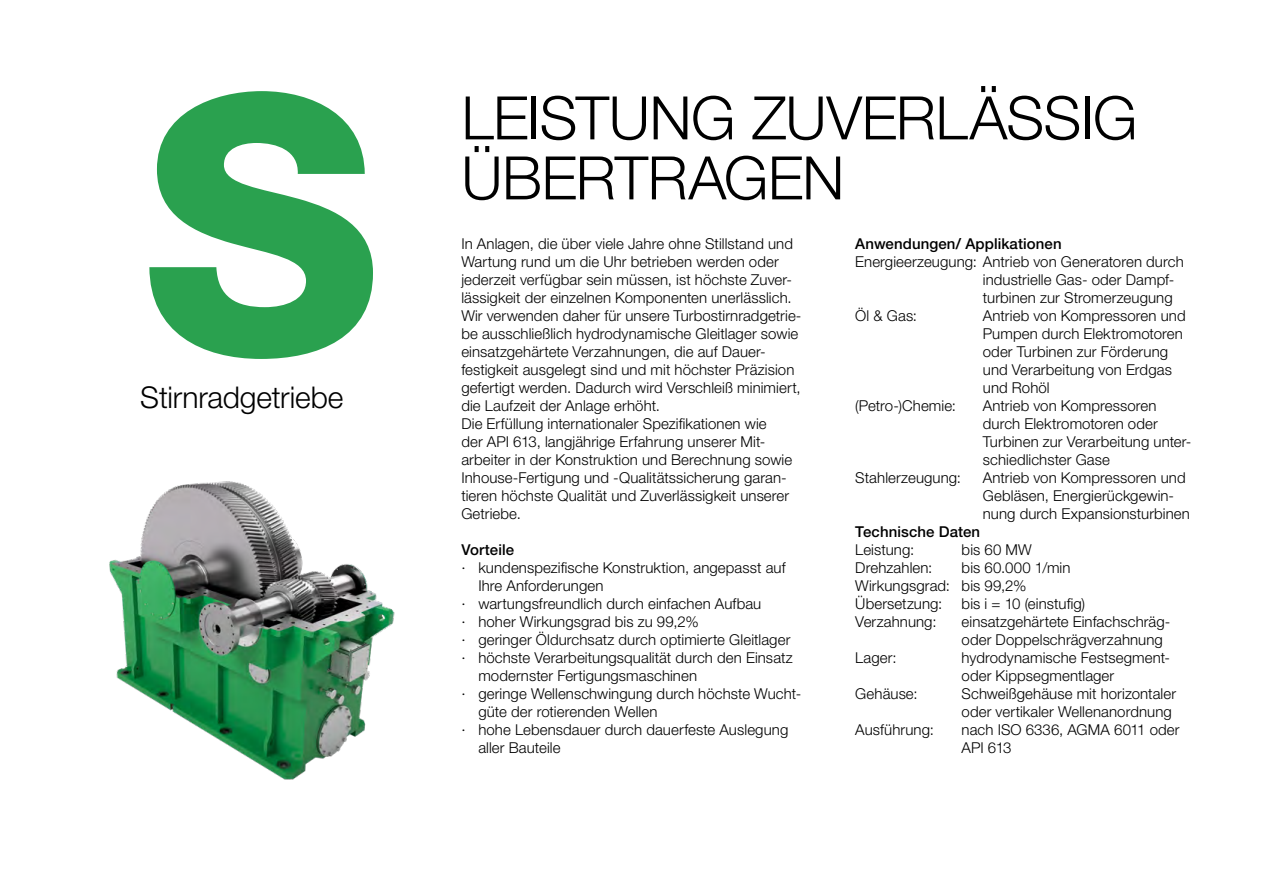
<style>
.page{position:relative;width:1263px;height:893px;background:#fff}
.page>*{position:absolute;margin:0;border:0;box-sizing:border-box;transform-origin:0 0}
.t1{font:800 360px "Helvetica Neue LT Std";color:#2aa14f}
.t2{font:300 60px/60px "Helvetica Neue LT Std";letter-spacing:-.01em;color:#000}
.t3{font:300 30px "Helvetica Neue LT Std";letter-spacing:-.005em;color:#000}
.t4{font:300 15px/18px "Helvetica Neue LT Std";letter-spacing:.005em;color:#000}
.t5{font:500 15px "Helvetica Neue LT Std";letter-spacing:.005em;color:#000}
</style>
<div class="page">
<img style="left:109px;top:481px;width:286px;height:299px">
<h1 class="t1" style="left:141px;top:11px;width:242px">S</h1>
<h3 class="t3" style="left:140px;top:379px;width:205px">Stirnradgetriebe</h3>
<h2 class="t2" style="left:461px;top:87px;width:677px">LEISTUNG ZUVERLÄSSIG<br>ÜBERTRAGEN</h2>
<p class="t4" style="left:461px;top:234px;width:342px">In Anlagen, die über viele Jahre ohne Stillstand und Wartung rund um die Uhr betrieben werden oder jederzeit verfügbar sein müssen, ist höchste Zuver&shy;lässigkeit der einzelnen Komponenten unerlässlich.<br>Wir verwenden daher für unsere Turbostirnradgetrie&shy;be ausschließlich hydrodynamische Gleitlager sowie einsatzgehärtete Verzahnungen, die auf Dauer&shy;festigkeit ausgelegt sind und mit höchster Präzision gefertigt werden. Dadurch wird Verschleiß minimiert, die Laufzeit der Anlage erhöht.<br>Die Erfüllung internationaler Spezifikationen wie<br>der API 613, langjährige Erfahrung unserer Mit&shy;arbeiter in der Konstruktion und Berechnung sowie Inhouse-Fertigung und -Qualitätssicherung garan&shy;tieren höchste Qualität und Zuverlässigkeit unserer Getriebe.</p>
<p class="t5" style="left:461px;top:541px;width:54px">Vorteile</p>
<p class="t4" style="left:461px;top:558px;width:326px">∙ kundenspezifische Konstruktion, angepasst auf</p>
<p class="t4" style="left:478px;top:576px;width:127px">Ihre Anforderungen</p>
<p class="t4" style="left:461px;top:594px;width:301px">∙ wartungsfreundlich durch einfachen Aufbau</p>
<p class="t4" style="left:461px;top:612px;width:239px">∙ hoher Wirkungsgrad bis zu 99,2%</p>
<p class="t4" style="left:461px;top:630px;width:331px">∙ geringer Öldurchsatz durch optimierte Gleitlager</p>
<p class="t4" style="left:461px;top:648px;width:333px">∙ höchste Verarbeitungsqualität durch den Einsatz</p>
<p class="t4" style="left:478px;top:666px;width:220px">modernster Fertigungsmaschinen</p>
<p class="t4" style="left:461px;top:684px;width:341px">∙ geringe Wellenschwingung durch höchste Wucht-</p>
<p class="t4" style="left:478px;top:702px;width:181px">güte der rotierenden Wellen</p>
<p class="t4" style="left:461px;top:720px;width:329px">∙ hohe Lebensdauer durch dauerfeste Auslegung</p>
<p class="t4" style="left:478px;top:738px;width:84px">aller Bauteile</p>
<p class="t5" style="left:855px;top:235px;width:208px">Anwendungen/ Applikationen</p>
<p class="t4" style="left:855px;top:252px;width:330px">Energieerzeugung: Antrieb von Generatoren durch</p>
<p class="t4" style="left:983px;top:270px;width:193px">industrielle Gas- oder Dampf-</p>
<p class="t4" style="left:983px;top:288px;width:191px">turbinen zur Stromerzeugung</p>
<p class="t4" style="left:855px;top:306px;width:63px">Öl &amp; Gas:</p>
<p class="t4" style="left:983px;top:306px;width:204px">Antrieb von Kompressoren und<br>Pumpen durch Elektromotoren oder Turbinen zur Förderung und Verarbeitung von Erdgas und Rohöl</p>
<p class="t4" style="left:855px;top:396px;width:102px">(Petro-)Chemie:</p>
<p class="t4" style="left:983px;top:396px;width:210px">Antrieb von Kompressoren durch Elektromotoren oder<br>Turbinen zur Verarbeitung unter&shy;schiedlichster Gase</p>
<p class="t4" style="left:855px;top:468px;width:107px">Stahlerzeugung:</p>
<p class="t4" style="left:983px;top:468px;width:209px">Antrieb von Kompressoren und<br>Gebläsen, Energierückgewin&shy;nung durch Expansionsturbinen</p>
<p class="t5" style="left:855px;top:523px;width:126px">Technische Daten</p>
<p class="t4" style="left:855px;top:540px;width:60px">Leistung:</p>
<p class="t4" style="left:962px;top:540px;width:72px">bis 60 MW</p>
<p class="t4" style="left:855px;top:558px;width:79px">Drehzahlen:</p>
<p class="t4" style="left:855px;top:558px;width:217px;text-indent:106px">bis 60.000 1/min<br>Wirkungsgrad: bis 99,2%<br>Übersetzung:</p>
<p class="t4" style="left:962px;top:594px;width:125px">bis i = 10 (einstufig)</p>
<p class="t4" style="left:855px;top:612px;width:83px">Verzahnung:</p>
<p class="t4" style="left:961px;top:612px;width:210px">einsatzgehärtete Einfachschräg&shy;oder Doppelschrägverzahnung</p>
<p class="t4" style="left:855px;top:648px;width:43px">Lager:</p>
<p class="t4" style="left:961px;top:648px;width:210px">hydrodynamische Festsegment&shy;oder Kippsegmentlager</p>
<p class="t4" style="left:855px;top:684px;width:64px">Gehäuse:</p>
<p class="t4" style="left:961px;top:684px;width:216px">Schweißgehäuse mit horizontaler oder vertikaler Wellenanordnung</p>
<p class="t4" style="left:855px;top:720px;width:80px">Ausführung:</p>
<p class="t4" style="left:961px;top:720px;width:220px">nach ISO 6336, AGMA 6011 oder<br>API 613</p>
</div>
